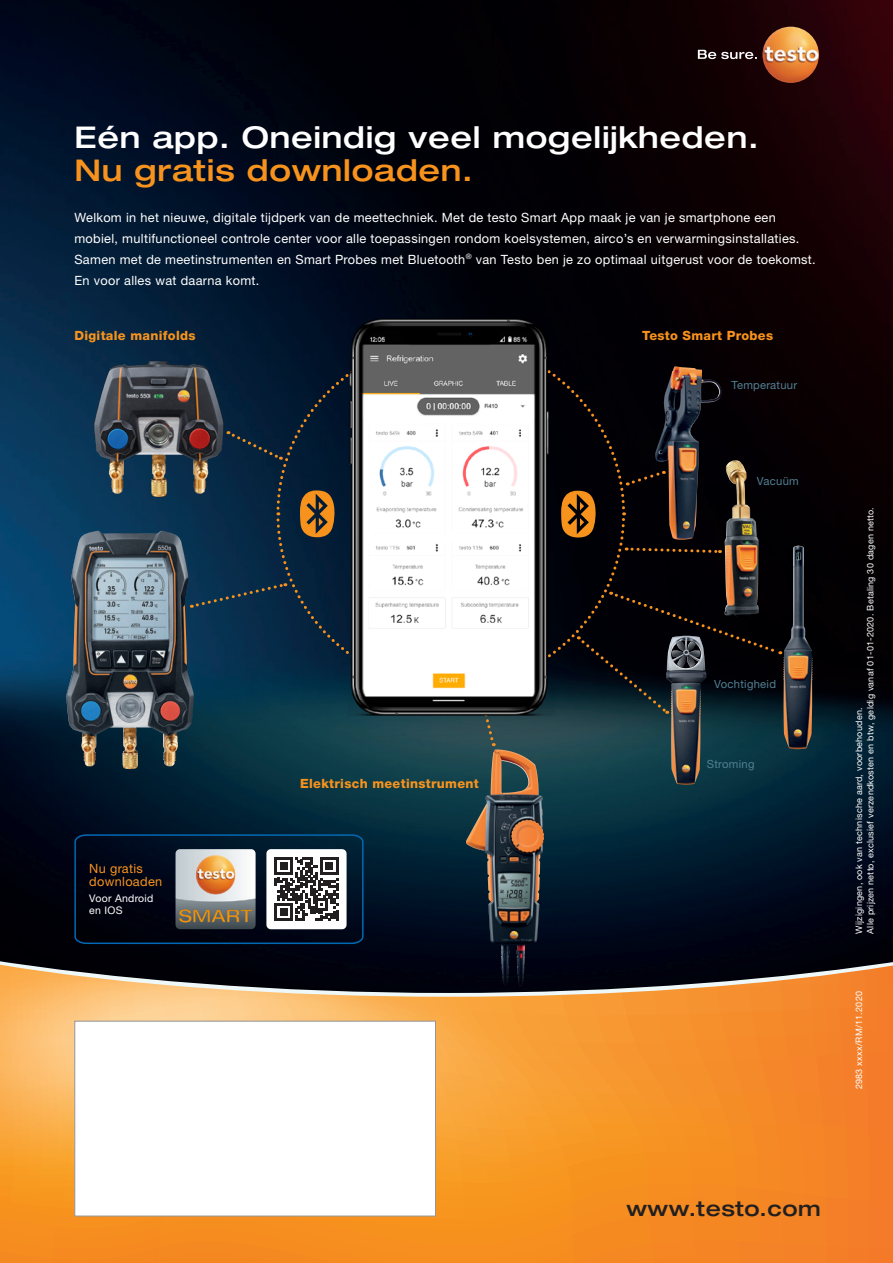
<style>
.page{position:relative;width:893px;height:1263px;background:#fff}
.page>*{position:absolute;margin:0;border:0;box-sizing:border-box;transform-origin:0 0}
.t1{font:500 expanded 30px "Helvetica Neue LTW1 G";letter-spacing:.025em;color:#fff}
.t2{font:500 expanded 30px "Helvetica Neue LTW1 G";letter-spacing:.025em;color:#f7931d}
.t3{font:500 expanded 21px "Helvetica Neue LTW1 G";letter-spacing:.025em;color:#231f20}
.t4{font:12.75px/21px "Helvetica Neue LTW1 G";letter-spacing:.025em;color:#fff}
.t5{font:800 12.75px "Helvetica Neue LTW1 G";letter-spacing:.025em;color:#f7931d}
.t6{font:12.75px/12.1px "Helvetica Neue LTW1 G";letter-spacing:.025em;color:#f7931d}
.t7{font:11.25px "Helvetica Neue LTW1 G";letter-spacing:.025em;color:#518093}
.t8{font:10.5px/12.1px "Helvetica Neue LTW1 G";letter-spacing:.025em;color:#fff}
.t9{font:9px/11.2px "Helvetica Neue LTW1 G";letter-spacing:.025em;color:#fff}
</style>
<div class="page">
<img style="left:0;top:0;width:893px;height:959px">
<svg style="left:0;top:965px;width:893px;height:298px;background:#e28b32"></svg>
<div style="left:74px;top:1021px;width:362px;height:195px;background:#fff;border:1px solid #939598"></div>
<img style="left:666px;top:746px;width:40px;height:39px">
<img style="left:485px;top:749px;width:11px;height:55px">
<img style="left:61px;top:345px;width:130px;height:159px">
<img style="left:66px;top:531px;width:94px;height:235px">
<svg style="left:191px;top:338px;width:590px;height:408px;background:#13212b"></svg>
<img style="left:783px;top:546px;width:30px;height:203px">
<svg style="left:698px;top:50px;width:59px;height:9px"></svg>
<img style="left:763px;top:27px;width:56px;height:56px;border-radius:28px">
<img style="left:349px;top:315px;width:229px;height:401px">
<svg style="left:74px;top:833px;width:290px;height:112px;background:#273342"></svg>
<img style="left:176px;top:849px;width:80px;height:80px">
<h1 class="t1" style="left:74px;top:118px;width:686px">Eén app. Oneindig veel mogelijkheden.</h1>
<h1 class="t2" style="left:74px;top:151px;width:400px">Nu gratis downloaden.</h1>
<p class="t4" style="left:74px;top:207px;width:743px">Welkom in het nieuwe, digitale tijdperk van de meettechniek. Met de testo Smart App maak je van je smartphone een mobiel, multifunctioneel controle center voor alle toepassingen rondom koelsystemen, airco’s en verwarmingsinstallaties.<br>Samen met de meetinstrumenten en Smart Probes met Bluetooth<sup>®</sup> van Testo ben je zo optimaal uitgerust voor de toekomst.<br>En voor alles wat daarna komt.</p>
<p class="t5" style="left:74px;top:327px;width:123px">Digitale manifolds</p>
<p class="t5" style="left:642px;top:327px;width:133px">Testo Smart Probes</p>
<p class="t7" style="left:731px;top:378px;width:67px">Temperatuur</p>
<p class="t7" style="left:757px;top:474px;width:43px">Vacuüm</p>
<p class="t7" style="left:714px;top:677px;width:63px">Vochtigheid</p>
<p class="t6" style="left:89px;top:863px;width:74px">Nu gratis downloaden</p>
<p class="t8" style="left:89px;top:892px;width:66px">Voor Android en IOS</p>
<p class="t5" style="left:300px;top:776px;width:180px">Elektrisch meetinstrument</p>
<p class="t7" style="left:707px;top:757px;width:49px">Stroming</p>
<p class="t9" style="left:853px;top:934px;width:428px;rotate:-90deg">Wijzigingen, ook van technische aard, voorbehouden.<br>Alle prijzen netto, exclusief verzendkosten en btw, geldig vanaf 01-01-2020. Betaling 30 dagen netto.</p>
<p class="t9" style="left:853px;top:1089px;width:99px;rotate:-90deg">2983 xxxx/RM/11.2020</p>
<h2 class="t3" style="left:626px;top:1195px;width:196px">www.testo.com</h2>
</div>
